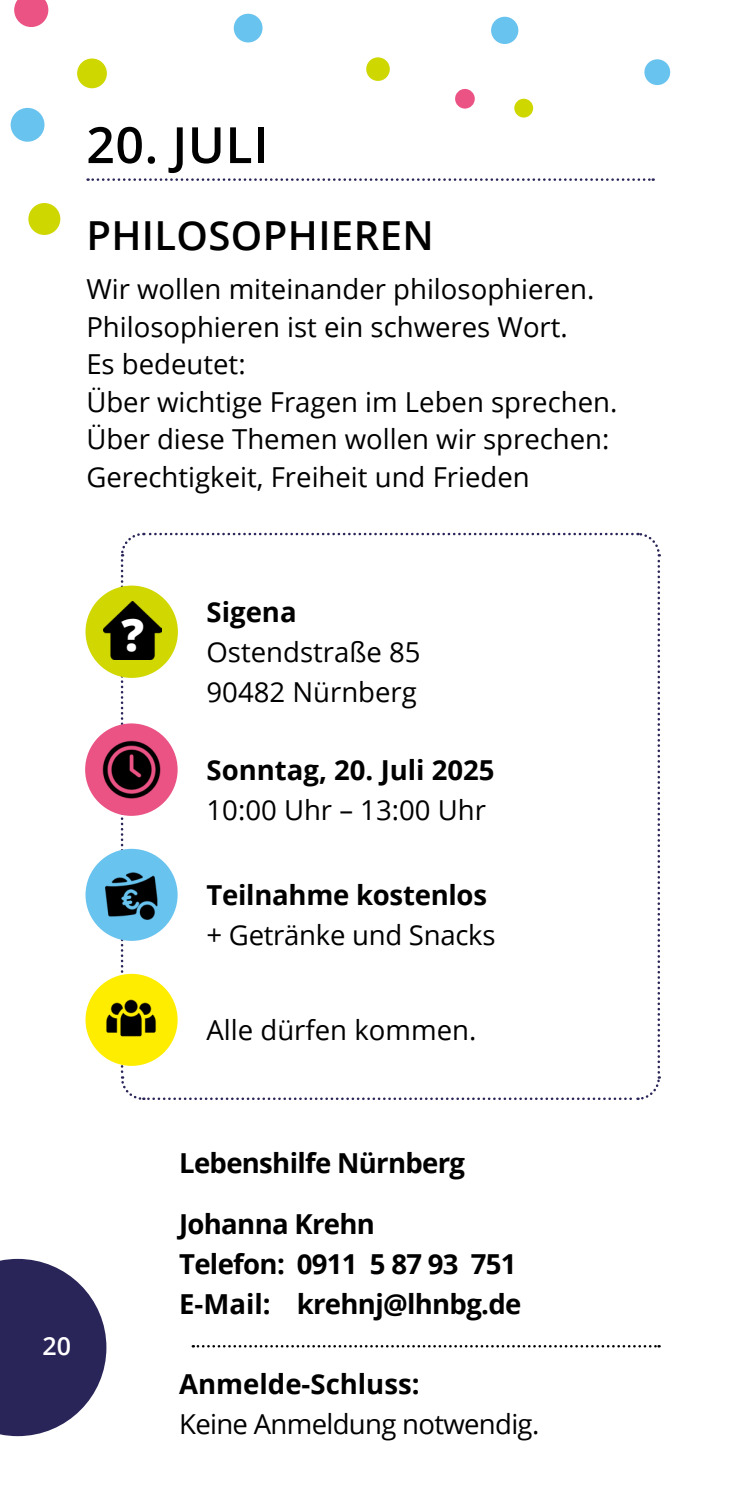
<style>
.page{position:relative;width:745px;height:1489px;background:#fff}
.page>*{position:absolute;margin:0;border:0;box-sizing:border-box;transform-origin:0 0}
.t1{font:600 50px "Open Sans";letter-spacing:.01em;color:#000}
.t2{font:800 44.75px "Open Sans";color:#fff}
.t3{font:600 40px "Open Sans";letter-spacing:.01em;color:#000}
.t4{font:27.5px/37.5px "Open Sans";color:#000}
.t5{font:700 27.5px/40px "Open Sans";letter-spacing:-.025em;color:#000}
.t6{font:700 27.5px "Open Sans";color:#000}
.t7{font:27.5px "Open Sans";letter-spacing:-.025em;color:#000}
.t8{font:600 25px "Open Sans";color:#fff}
</style>
<div class="page">
<div style="left:455px;top:89px;width:19px;height:20px;background:#ea5384;border-radius:50%"></div>
<svg style="left:14px;top:0;width:34px;height:27px"></svg>
<div style="left:490px;top:17px;width:28px;height:27px;background:#69c3ef;border-radius:50%"></div>
<div style="left:644px;top:59px;width:25px;height:26px;background:#69c3ef;border-radius:50%"></div>
<div style="left:233px;top:14px;width:29px;height:28px;background:#69c3ef;border-radius:50%"></div>
<div style="left:11px;top:108px;width:33px;height:34px;background:#69c3ef;border-radius:50%"></div>
<div style="left:366px;top:57px;width:23px;height:24px;background:#cfd700;border-radius:50%"></div>
<div style="left:514px;top:99px;width:18px;height:18px;background:#cfd700;border-radius:50%"></div>
<div style="left:77px;top:58px;width:30px;height:30px;background:#cfd700;border-radius:50%"></div>
<div style="left:28px;top:203px;width:32px;height:32px;background:#cfd700;border-radius:50%"></div>
<svg style="left:119px;top:532px;width:542px;height:568px"></svg>
<svg style="left:193px;top:1345px;width:466px;height:2px"></svg>
<svg style="left:87px;top:178px;width:566px;height:3px"></svg>
<div style="left:85px;top:723px;width:92px;height:92px;background:#ea5384;border-radius:50%"></div>
<img style="left:102px;top:740px;width:59px;height:59px">
<div style="left:85px;top:973px;width:92px;height:92px;background:#ffed00;border-radius:50%"></div>
<img style="left:106px;top:999px;width:50px;height:38px">
<div style="left:85px;top:848px;width:92px;height:92px;background:#69c3ef;border-radius:50%"></div>
<img style="left:105px;top:872px;width:52px;height:48px">
<div style="left:85px;top:585px;width:93px;height:93px;background:#d1d700;border-radius:50%"></div>
<img style="left:104px;top:601px;width:58px;height:58px">
<svg style="left:0;top:1258px;width:106px;height:177px"></svg>
<h1 class="t1" style="left:86px;top:111px;width:183px">20. JULI</h1>
<h3 class="t3" style="left:86px;top:208px;width:349px">PHILOSOPHIEREN</h3>
<p class="t4" style="left:86px;top:270px;width:532px">Wir wollen miteinander philosophieren.<br>Philosophieren ist ein schweres Wort.<br>Es bedeutet:<br>Über wichtige Fragen im Leben sprechen.<br>Über diese Themen wollen wir sprechen:<br>Gerechtigkeit, Freiheit und Frieden</p>
<h2 class="t2" style="left:121px;top:600px;width:24px">?</h2>
<p class="t5" style="left:206px;top:591px;width:92px">Sigena</p>
<p class="t4" style="left:206px;top:631px;width:215px;line-height:40px">Ostendstraße 85<br>90482 Nürnberg</p>
<p class="t6" style="left:206px;top:750px;width:289px">Sonntag, 20. Juli 2025</p>
<p class="t4" style="left:206px;top:790px;width:281px">10:00 Uhr – 13:00 Uhr</p>
<p class="t5" style="left:206px;top:874px;width:282px">Teilnahme kostenlos</p>
<p class="t4" style="left:206px;top:915px;width:290px">+ Getränke und Snacks</p>
<p class="t4" style="left:206px;top:1010px;width:271px">Alle dürfen kommen.</p>
<p class="t8" style="left:42px;top:1328px;width:30px">20</p>
<p class="t5" style="left:179px;top:1141px;width:287px">Lebenshilfe Nürnberg</p>
<p class="t5" style="left:179px;top:1203px;width:343px">Johanna Krehn<br>Telefon: 0911 5 87 93 751<br>E-Mail: krehnj@lhnbg.de</p>
<p class="t6" style="left:179px;top:1364px;width:242px">Anmelde-Schluss:</p>
<p class="t7" style="left:179px;top:1404px;width:361px">Keine Anmeldung notwendig.</p>
</div>
